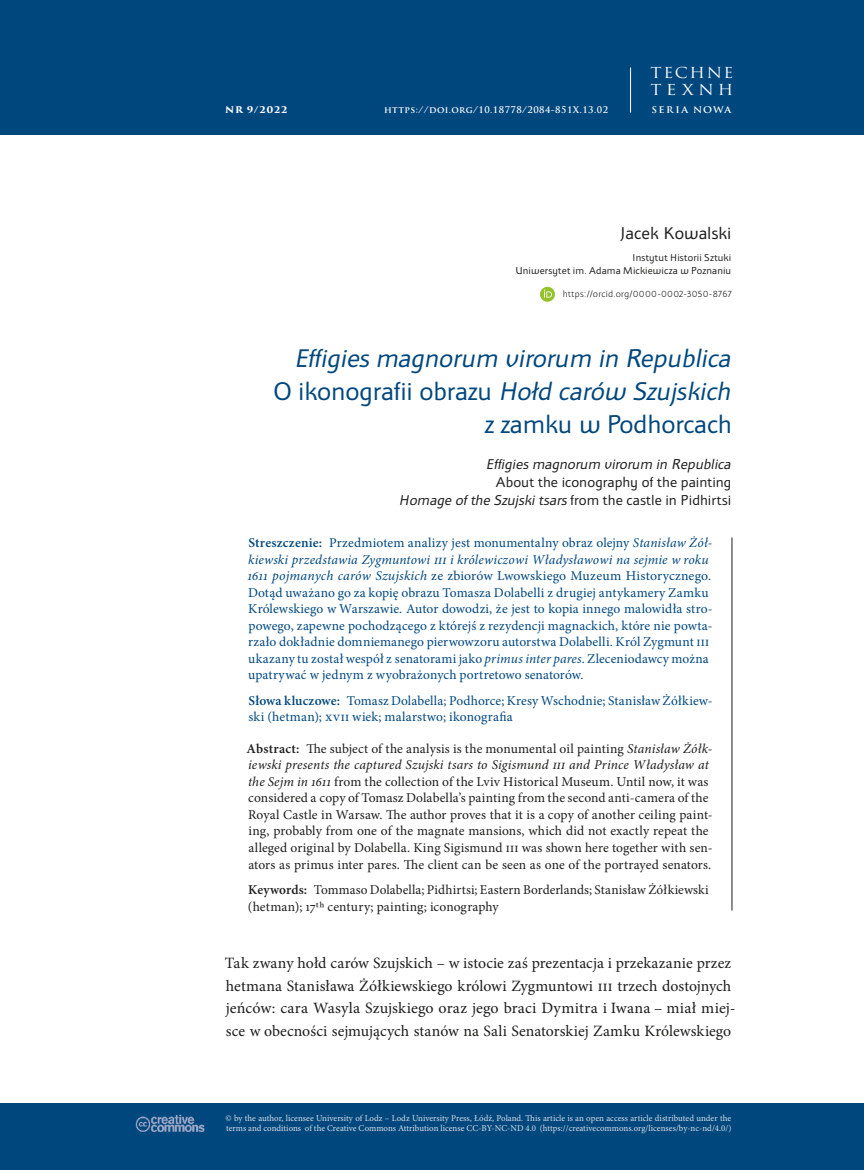
<style>
.page{position:relative;width:864px;height:1170px;background:#fff}
.page>*{position:absolute;margin:0;border:0;box-sizing:border-box;transform-origin:0 0}
.t1{font:italic 27px/33px "Apolonia Nova OT";letter-spacing:-.005em;color:#00477d;text-align:right}
.t2{font:18px "Apolonia Nova OT";color:#1d1d1b}
.t3{font:15.75px/22.5px "Minion Pro";letter-spacing:.005em;color:#1d1d1b}
.t4{font:15px/18px "Apolonia Nova OT";color:#1d1d1b;text-align:right}
.t5{font:italic 15px "Apolonia Nova OT";color:#1d1d1b}
.t6{font:14.7px/16.8px "Trajan Pro";letter-spacing:.115em;color:#fff;scale:1.1 1}
.t7{font:13.5px/16.5px "Minion Pro";letter-spacing:.01em;color:#00477d}
.t8{font:13.5px/16.5px "Minion Pro";letter-spacing:.005em;color:#1d1d1b}
.t9{font:10.5px/13.5px "Apolonia Nova OT";letter-spacing:.015em;color:#1d1d1b;text-align:right}
.t10{font:9.75px "Apolonia Nova Lekka OT";letter-spacing:.025em;color:#1d1d1b}
.t11{font:9px/9.8px "Minion Pro";letter-spacing:.005em;color:#dbddea}
.t12{font:700 9px "Trajan Pro";letter-spacing:.05em;color:#fff}
.t13{font:700 9px "Trajan Pro";letter-spacing:.16em;color:#fff;scale:1.08 1}
.t14{font:700 9px "Trajan Pro 3";letter-spacing:.08em;color:#fff;scale:1.08 1}
.s1{font-style:normal}
.s2{font-style:italic}
.s3{font-weight:600}
</style>
<div class="page">
<div style="left:0;top:0;width:863px;height:135px;background:#00477d"></div>
<div style="left:0;top:1103px;width:863px;height:66px;background:#00477d"></div>
<hr style="left:630px;top:68px;width:1px;height:45px;background:#fff">
<img style="left:135px;top:1114px;width:70px;height:17px">
<hr style="left:731px;top:537px;width:1px;height:373px;background:#1d1d1b">
<svg style="left:540px;top:287px;width:14px;height:15px"></svg>
<p class="t6" style="left:650px;top:64px;width:77px">TECHNE<br>TEXNH</p>
<p class="t14" style="left:225px;top:103px;width:59px">NR 9/2022</p>
<p class="t13" style="left:651px;top:104px;width:76px">SERIA NOWA</p>
<p class="t12" style="left:384px;top:104px;width:225px">https://doi.org/10.18778/2084-851X.13.02</p>
<h2 class="t2" style="left:620px;top:222px;width:112px">Jacek Kowalski</h2>
<p class="t9" style="left:515px;top:250px;width:217px">Instytut Historii Sztuki<br>Uniwersytet im. Adama Mickiewicza w Poznaniu</p>
<p class="t10" style="left:562px;top:288px;width:170px">https://orcid.org/0000-0002-3050-8767</p>
<h1 class="t1" style="left:273px;top:342px;width:460px">Effigies magnorum virorum in Republica<br><span class="s1">O ikonografii obrazu</span> Hołd carów Szujskich <span class="s1">z zamku w Podhorcach</span></h1>
<p class="t5" style="left:485px;top:456px;width:246px">Effigies magnorum virorum in Republica</p>
<p class="t4" style="left:399px;top:473px;width:334px">About the iconography of the painting<br><span class="s2">Homage of the Szujski tsars</span> from the castle in Pidhirtsi</p>
<p class="t7" style="left:247px;top:535px;width:466px"><span class="s3">Streszczenie:</span> Przedmiotem analizy jest monumentalny obraz olejny <span class="s2">Stanisław Żół&shy;kiewski przedstawia Zygmuntowi III i królewiczowi Władysławowi na sejmie w roku 1611 pojmanych carów Szujskich</span> ze zbiorów Lwowskiego Muzeum Historycznego.<br>Dotąd uważano go za kopię obrazu Tomasza Dolabelli z drugiej antykamery Zamku Królewskiego w Warszawie. Autor dowodzi, że jest to kopia innego malowidła stro&shy;powego, zapewne pochodzącego z którejś z rezydencji magnackich, które nie powta&shy;rzało dokładnie domniemanego pierwowzoru autorstwa Dolabelli. Król Zygmunt III ukazany tu został wespół z senatorami jako <span class="s2">primus inter pares</span>. Zleceniodawcy można upatrywać w jednym z wyobrażonych portretowo senatorów.</p>
<p class="t7" style="left:248px;top:692px;width:465px"><span class="s3">Słowa kluczowe:</span> Tomasz Dolabella; Podhorce; Kresy Wschodnie; Stanisław Żółkiew&shy;ski (hetman); XVII wiek; malarstwo; ikonografia</p>
<p class="t8" style="left:246px;top:740px;width:467px"><span class="s3">Abstract:</span> The subject of the analysis is the monumental oil painting <span class="s2">Stanisław Żółk&shy;iewski presents the captured Szujski tsars to Sigismund III and Prince Władysław at the Sejm in 1611</span> from the collection of the Lviv Historical Museum. Until now, it was considered a copy of Tomasz Dolabella’s painting from the second anti-camera of the Royal Castle in Warsaw. The author proves that it is a copy of another ceiling paint&shy;ing, probably from one of the magnate mansions, which did not exactly repeat the alleged original by Dolabella. King Sigismund III was shown here together with sen&shy;ators as primus inter pares. The client can be seen as one of the portrayed senators.</p>
<p class="t8" style="left:248px;top:881px;width:462px"><span class="s3">Keywords:</span> Tommaso Dolabella; Pidhirtsi; Eastern Borderlands; Stanisław Żółkiewski (hetman); 17th century; painting; iconography</p>
<p class="t3" style="left:225px;top:951px;width:512px">Tak zwany hołd carów Szujskich – w istocie zaś prezentacja i przekazanie przez hetmana Stanisława Żółkiewskiego królowi Zygmuntowi III trzech dostojnych jeńców: cara Wasyla Szujskiego oraz jego braci Dymitra i Iwana – miał miej&shy;sce w obecności sejmujących stanów na Sali Senatorskiej Zamku Królewskiego</p>
<p class="t11" style="left:225px;top:1113px;width:507px">© by the author, licensee University of Lodz – Lodz University Press, Łódź, Poland. This article is an open access article distributed under the terms and conditions of the Creative Commons Attribution license CC-BY-NC-ND 4.0 (https://creativecommons.org/licenses/by-nc-nd/4.0/)</p>
</div>
